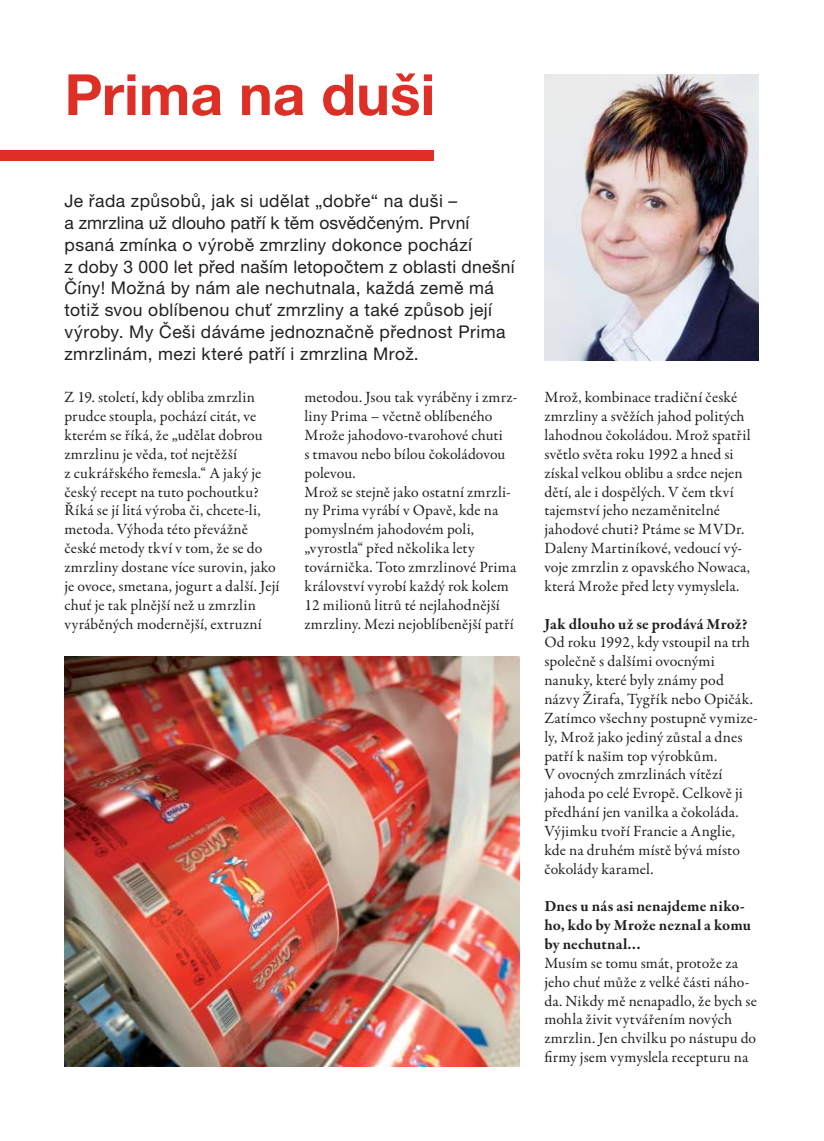
<style>
.page{position:relative;width:824px;height:1141px;background:#fff}
.page>*{position:absolute;margin:0;border:0;box-sizing:border-box;transform-origin:0 0}
.t1{font:700 56.88px "Helvetica Neue LT Pro";color:#dd2f26}
.t2{font:17.5px/21.9px "Helvetica Neue LT Pro";letter-spacing:.02em;color:#231f20}
.t3{font:15.75px/18.9px "Garamond Premr Pro";letter-spacing:.005em;color:#231f20}
.t4{font:700 15.75px/18.9px "Garamond Premr Pro";letter-spacing:.005em;color:#231f20}
</style>
<div class="page">
<div style="left:0;top:150px;width:434px;height:11px;background:#dd2f26"></div>
<img style="left:544px;top:74px;width:214px;height:287px">
<img style="left:64px;top:656px;width:455px;height:410px">
<h1 class="t1" style="left:64px;top:75px;width:372px">Prima na duši</h1>
<p class="t2" style="left:64px;top:192px;width:451px">Je řada způsobů, jak si udělat „dobře“ na duši –<br>a zmrzlina už dlouho patří k těm osvědčeným. První psaná zmínka o výrobě zmrzliny dokonce pochází<br>z doby 3 000 let před naším letopočtem z oblasti dnešní Číny! Možná by nám ale nechutnala, každá země má totiž svou oblíbenou chuť zmrzliny a také způsob její výroby. My Češi dáváme jednoznačně přednost Prima zmrzlinám, mezi které patří i zmrzlina Mrož.</p>
<p class="t3" style="left:64px;top:389px;width:216px">Z 19. století, kdy obliba zmrzlin prudce stoupla, pochází citát, ve kterém se říká, že „udělat dobrou zmrzlinu je věda, toť nejtěžší<br>z cukrářského řemesla.“ A jaký je český recept na tuto pochoutku?<br>Říká se jí litá výroba či, chcete-li, metoda. Výhoda této převážně české metody tkví v tom, že se do zmrzliny dostane více surovin, jako je ovoce, smetana, jogurt a další. Její chuť je tak plnější než u zmrzlin vyráběných modernější, extruzní</p>
<p class="t3" style="left:304px;top:389px;width:214px">metodou. Jsou tak vyráběny i zmrz&shy;liny Prima – včetně oblíbeného<br>Mrože jahodovo-tvarohové chuti<br>s tmavou nebo bílou čokoládovou polevou.<br>Mrož se stejně jako ostatní zmrzli&shy;ny Prima vyrábí v Opavě, kde na pomyslném jahodovém poli, „vyrostla“ před několika lety továrnička. Toto zmrzlinové Prima království vyrobí každý rok kolem<br>12 milionů litrů té nejlahodnější zmrzliny. Mezi nejoblíbenější patří</p>
<p class="t3" style="left:544px;top:389px;width:208px">Mrož, kombinace tradiční české zmrzliny a svěžích jahod politých lahodnou čokoládou. Mrož spatřil světlo světa roku 1992 a hned si získal velkou oblibu a srdce nejen dětí, ale i dospělých. V čem tkví tajemství jeho nezaměnitelné jahodové chuti? Ptáme se MVDr.<br>Daleny Martiníkové, vedoucí vý&shy;voje zmrzlin z opavského Nowaca, která Mrože před lety vymyslela.</p>
<p class="t4" style="left:544px;top:614px;width:204px">Jak dlouho už se prodává Mrož?</p>
<p class="t3" style="left:544px;top:634px;width:215px">Od roku 1992, kdy vstoupil na trh společně s dalšími ovocnými nanuky, které byly známy pod názvy Žirafa, Tygřík nebo Opičák.<br>Zatímco všechny postupně vymize&shy;ly, Mrož jako jediný zůstal a dnes patří k našim top výrobkům.<br>V ovocných zmrzlinách vítězí jahoda po celé Evropě. Celkově ji předhání jen vanilka a čokoláda.<br>Výjimku tvoří Francie a Anglie, kde na druhém místě bývá místo čokolády karamel.</p>
<p class="t4" style="left:544px;top:896px;width:208px">Dnes u nás asi nenajdeme niko&shy;ho, kdo by Mrože neznal a komu by nechutnal…</p>
<p class="t3" style="left:544px;top:954px;width:214px">Musím se tomu smát, protože za jeho chuť může z velké části náho&shy;da. Nikdy mě nenapadlo, že bych se mohla živit vytvářením nových zmrzlin. Jen chvilku po nástupu do firmy jsem vymyslela recepturu na</p>
</div>
